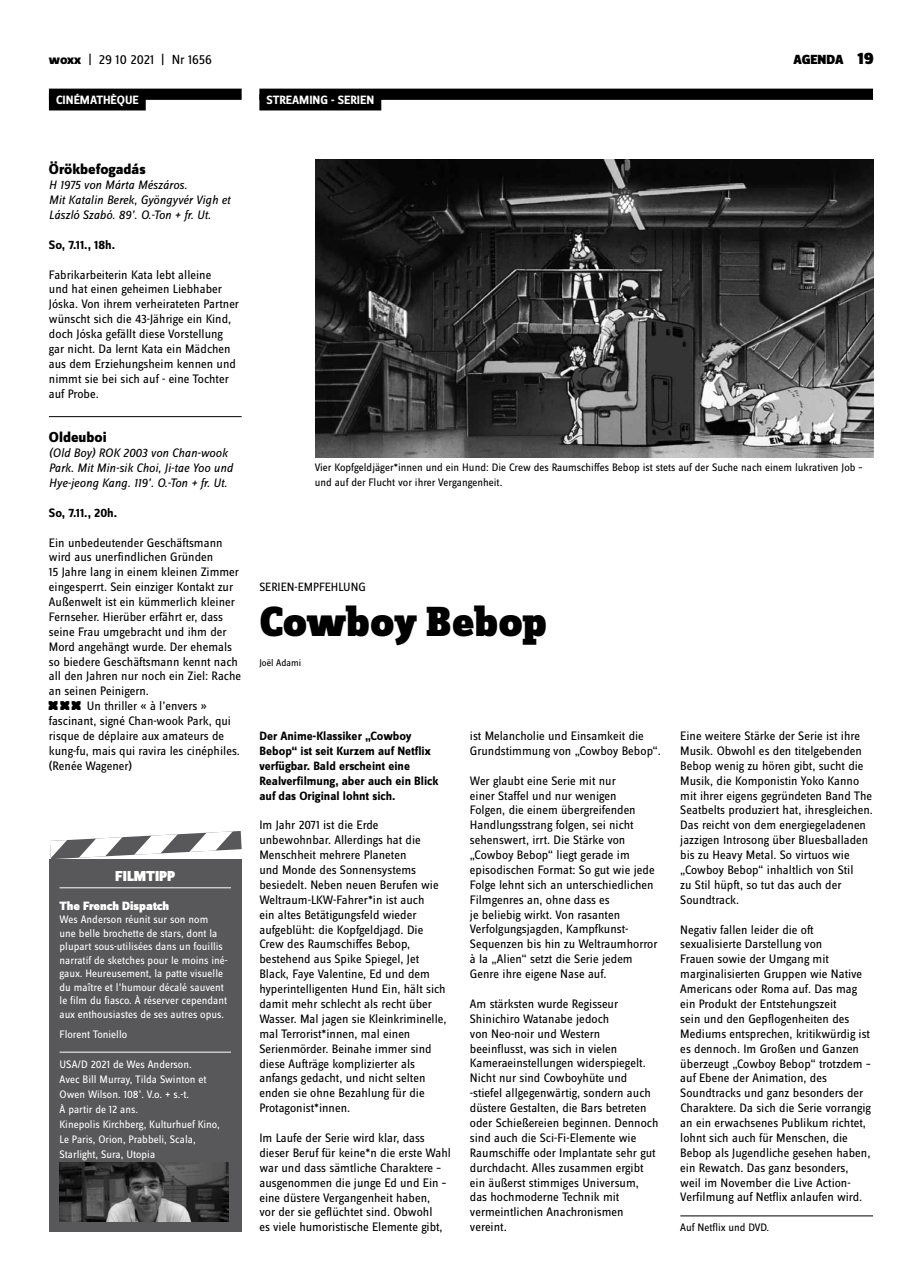
<style>
.page{position:relative;width:922px;height:1276px;background:#fff}
.page>*{position:absolute;margin:0;border:0;box-sizing:border-box;transform-origin:0 0}
.t1{font:900 43.75px "Zine Slab Dis";letter-spacing:-.02em;color:#000}
.t2{font:32.5px "woxx";color:#000}
.t3{font:800 15px "Zine Sans Dis";color:#000}
.t4{font:900 15px "Zine Sans Dis";letter-spacing:-.01em;color:#fff}
.t5{font:13.75px "Zine Sans Dis";color:#000}
.t6{font:900 13.75px "Zine Sans Dis";color:#000}
.t7{font:12.75px/14.9px "Zine Sans Dis";color:#000}
.t8{font:italic 12.75px/14.9px "Zine Sans Dis";color:#000}
.t9{font:700 12.75px "Zine Sans Dis";color:#000}
.t10{font:700 12.5px/14.9px "Zine Sans Dis";color:#000}
.t11{font:700 12.5px "Zine Sans Dis";color:#fff}
.t12{font:12.5px "Zine Sans Dis";color:#000}
.t13{font:900 12.5px "Zine Sans Dis";letter-spacing:-.005em;color:#fff}
.t14{font:11.25px/13.5px "Zine Sans Dis";color:#fff}
.t15{font:11.25px/14.9px "Zine Sans Dis";color:#000}
.t16{font:10px "Zine Sans Dis";color:#000}
.s1{font-weight:800}
.s2{font-size:17.5px}
</style>
<div class="page">
<div style="left:259px;top:89px;width:613px;height:11px;background:#000"></div>
<div style="left:259px;top:94px;width:122px;height:16px;background:#000"></div>
<hr style="left:680px;top:1215px;width:192px;height:1px;background:#000">
<img style="left:315px;top:159px;width:557px;height:298px">
<div style="left:49px;top:859px;width:192px;height:372px;background:#58585a"></div>
<hr style="left:60px;top:887px;width:171px;height:1px;background:#fff">
<hr style="left:60px;top:1052px;width:171px;height:1px;background:#fff">
<svg style="left:50px;top:831px;width:191px;height:28px"></svg>
<img style="left:60px;top:1162px;width:168px;height:59px">
<div style="left:49px;top:89px;width:192px;height:11px;background:#000"></div>
<div style="left:49px;top:94px;width:97px;height:16px;background:#000"></div>
<hr style="left:49px;top:416px;width:192px;height:1px;background:#000">
<p class="t5" style="left:49px;top:53px;width:165px"><span class="s1">woxx</span> | 29 10 2021 | Nr 1656</p>
<p class="t6" style="left:793px;top:52px;width:82px">AGENDA <span class="s2">19</span></p>
<p class="t11" style="left:266px;top:93px;width:109px">STREAMING - SERIEN</p>
<p class="t11" style="left:56px;top:93px;width:84px">CINÉMATHÈQUE</p>
<p class="t3" style="left:49px;top:161px;width:98px">Örökbefogadás</p>
<p class="t8" style="left:49px;top:178px;width:183px">H 1975 von Márta Mészáros.<br>Mit Katalin Berek, Gyöngyvér Vigh et<br>László Szabó. 89’. O.-Ton + fr. Ut.</p>
<p class="t9" style="left:49px;top:238px;width:68px">So, 7.11., 18h.</p>
<p class="t7" style="left:49px;top:267px;width:192px">Fabrikarbeiterin Kata lebt alleine<br>und hat einen geheimen Liebhaber Jóska. Von ihrem verheirateten Partner wünscht sich die 43-Jährige ein Kind, doch Jóska gefällt diese Vorstellung gar nicht. Da lernt Kata ein Mädchen aus dem Erziehungsheim kennen und nimmt sie bei sich auf - eine Tochter auf Probe.</p>
<p class="t3" style="left:49px;top:429px;width:59px">Oldeuboi</p>
<p class="t8" style="left:49px;top:446px;width:185px">(Old Boy) ROK 2003 von Chan-wook<br>Park. Mit Min-sik Choi, Ji-tae Yoo und<br>Hye-jeong Kang. 119’. O.-Ton + fr. Ut.</p>
<p class="t9" style="left:49px;top:506px;width:70px">So, 7.11., 20h.</p>
<p class="t7" style="left:49px;top:535px;width:194px">Ein unbedeutender Geschäftsmann wird aus unerfindlichen Gründen<br>15 Jahre lang in einem kleinen Zimmer eingesperrt. Sein einziger Kontakt zur Außenwelt ist ein kümmerlich kleiner Fernseher. Hierüber erfährt er, dass seine Frau umgebracht und ihm der Mord angehängt wurde. Der ehemals so biedere Geschäftsmann kennt nach all den Jahren nur noch ein Ziel: Rache an seinen Peinigern.</p>
<h2 class="t2" style="left:49px;top:683px;width:40px">XXX</h2>
<p class="t7" style="left:49px;top:699px;width:192px;text-indent:38px">Un thriller « à l’envers » fascinant, signé Chan-wook Park, qui risque de déplaire aux amateurs de kung-fu, mais qui ravira les cinéphiles. (Renée Wagener)</p>
<p class="t4" style="left:115px;top:867px;width:62px">FilmTIPP</p>
<p class="t13" style="left:60px;top:898px;width:111px">The French Dispatch</p>
<p class="t14" style="left:60px;top:913px;width:170px">Wes Anderson réunit sur son nom<br>une belle brochette de stars, dont la plupart sous-utilisées dans un fouillis narratif de sketches pour le moins iné&shy;gaux. Heureusement, la patte visuelle du maître et l’humour décalé sauvent le film du fiasco. À réserver cependant aux enthousiastes de ses autres opus.</p>
<p class="t14" style="left:60px;top:1028px;width:69px">Florent Toniello</p>
<p class="t14" style="left:60px;top:1057px;width:162px;line-height:15px">USA/D 2021 de Wes Anderson.<br>Avec Bill Murray, Tilda Swinton et<br>Owen Wilson. 108’. V.o. + s.-t.<br>À partir de 12 ans.<br>Kinepolis Kirchberg, Kulturhuef Kino,<br>Le Paris, Orion, Prabbeli, Scala,<br>Starlight, Sura, Utopia</p>
<p class="t15" style="left:314px;top:460px;width:549px">Vier Kopfgeldjäger*innen und ein Hund: Die Crew des Raumschiffes Bebop ist stets auf der Suche nach einem lukrativen Job – und auf der Flucht vor ihrer Vergangenheit.</p>
<p class="t12" style="left:259px;top:581px;width:13px">Serien</p>
<p class="t12" style="left:294px;top:581px;width:17px">-Empfehlung</p>
<h1 class="t1" style="left:259px;top:598px;width:289px">Cowboy Bebop</h1>
<p class="t16" style="left:259px;top:657px;width:43px">Joël Adami</p>
<p class="t10" style="left:259px;top:729px;width:181px">Der Anime-Klassiker „Cowboy<br>Bebop“ ist seit Kurzem auf Netflix verfügbar. Bald erscheint eine<br>Realverfilmung, aber auch ein Blick auf das Original lohnt sich.</p>
<p class="t7" style="left:259px;top:818px;width:188px">Im Jahr 2071 ist die Erde unbewohnbar. Allerdings hat die<br>Menschheit mehrere Planeten<br>und Monde des Sonnensystems besiedelt. Neben neuen Berufen wie<br>Weltraum-LKW-Fahrer*in ist auch<br>ein altes Betätigungsfeld wieder aufgeblüht: die Kopfgeldjagd. Die<br>Crew des Raumschiffes Bebop, bestehend aus Spike Spiegel, Jet<br>Black, Faye Valentine, Ed und dem hyperintelligenten Hund Ein, hält sich damit mehr schlecht als recht über<br>Wasser. Mal jagen sie Kleinkriminelle, mal Terrorist*innen, mal einen<br>Serienmörder. Beinahe immer sind diese Aufträge komplizierter als anfangs gedacht, und nicht selten enden sie ohne Bezahlung für die<br>Protagonist*innen.</p>
<p class="t7" style="left:259px;top:1131px;width:193px">Im Laufe der Serie wird klar, dass dieser Beruf für keine*n die erste Wahl war und dass sämtliche Charaktere – ausgenommen die junge Ed und Ein – eine düstere Vergangenheit haben,<br>vor der sie geflüchtet sind. Obwohl<br>es viele humoristische Elemente gibt,</p>
<p class="t7" style="left:470px;top:729px;width:192px">ist Melancholie und Einsamkeit die<br>Grundstimmung von „Cowboy Bebop“.</p>
<p class="t7" style="left:470px;top:773px;width:189px">Wer glaubt eine Serie mit nur<br>einer Staffel und nur wenigen<br>Folgen, die einem übergreifenden<br>Handlungsstrang folgen, sei nicht sehenswert, irrt. Die Stärke von „Cowboy Bebop“ liegt gerade im episodischen Format: So gut wie jede<br>Folge lehnt sich an unterschiedlichen<br>Filmgenres an, ohne dass es<br>je beliebig wirkt. Von rasanten<br>Verfolgungsjagden, Kampfkunst-<br>Sequenzen bis hin zu Weltraumhorror à la „Alien“ setzt die Serie jedem<br>Genre ihre eigene Nase auf.</p>
<p class="t7" style="left:470px;top:997px;width:190px">Am stärksten wurde Regisseur<br>Shinichiro Watanabe jedoch<br>von Neo-noir und Western beeinflusst, was sich in vielen<br>Kameraeinstellungen widerspiegelt.<br>Nicht nur sind Cowboyhüte und -stiefel allgegenwärtig, sondern auch düstere Gestalten, die Bars betreten oder Schießereien beginnen. Dennoch sind auch die Sci-Fi-Elemente wie<br>Raumschiffe oder Implantate sehr gut durchdacht. Alles zusammen ergibt ein äußerst stimmiges Universum, das hochmoderne Technik mit vermeintlichen Anachronismen vereint.</p>
<p class="t7" style="left:680px;top:729px;width:194px">Eine weitere Stärke der Serie ist ihre Musik. Obwohl es den titelgebenden Bebop wenig zu hören gibt, sucht die Musik, die Komponistin Yoko Kanno mit ihrer eigens gegründeten Band The Seatbelts produziert hat, ihresgleichen.<br>Das reicht von dem energiegeladenen jazzigen Introsong über Bluesballaden bis zu Heavy Metal. So virtuos wie „Cowboy Bebop“ inhaltlich von Stil<br>zu Stil hüpft, so tut das auch der Soundtrack.</p>
<p class="t7" style="left:680px;top:922px;width:192px">Negativ fallen leider die oft sexualisierte Darstellung von<br>Frauen sowie der Umgang mit marginalisierten Gruppen wie Native Americans oder Roma auf. Das mag ein Produkt der Entstehungszeit<br>sein und den Gepflogenheiten des Mediums entsprechen, kritikwürdig ist es dennoch. Im Großen und Ganzen überzeugt „Cowboy Bebop“ trotzdem – auf Ebene der Animation, des Soundtracks und ganz besonders der Charaktere. Da sich die Serie vorrangig an ein erwachsenes Publikum richtet, lohnt sich auch für Menschen, die Bebop als Jugendliche gesehen haben, ein Rewatch. Das ganz besonders, weil im November die Live Action-Verfilmung auf Netflix anlaufen wird.</p>
<p class="t15" style="left:680px;top:1220px;width:90px">Auf Netflix und DVD.</p>
</div>
